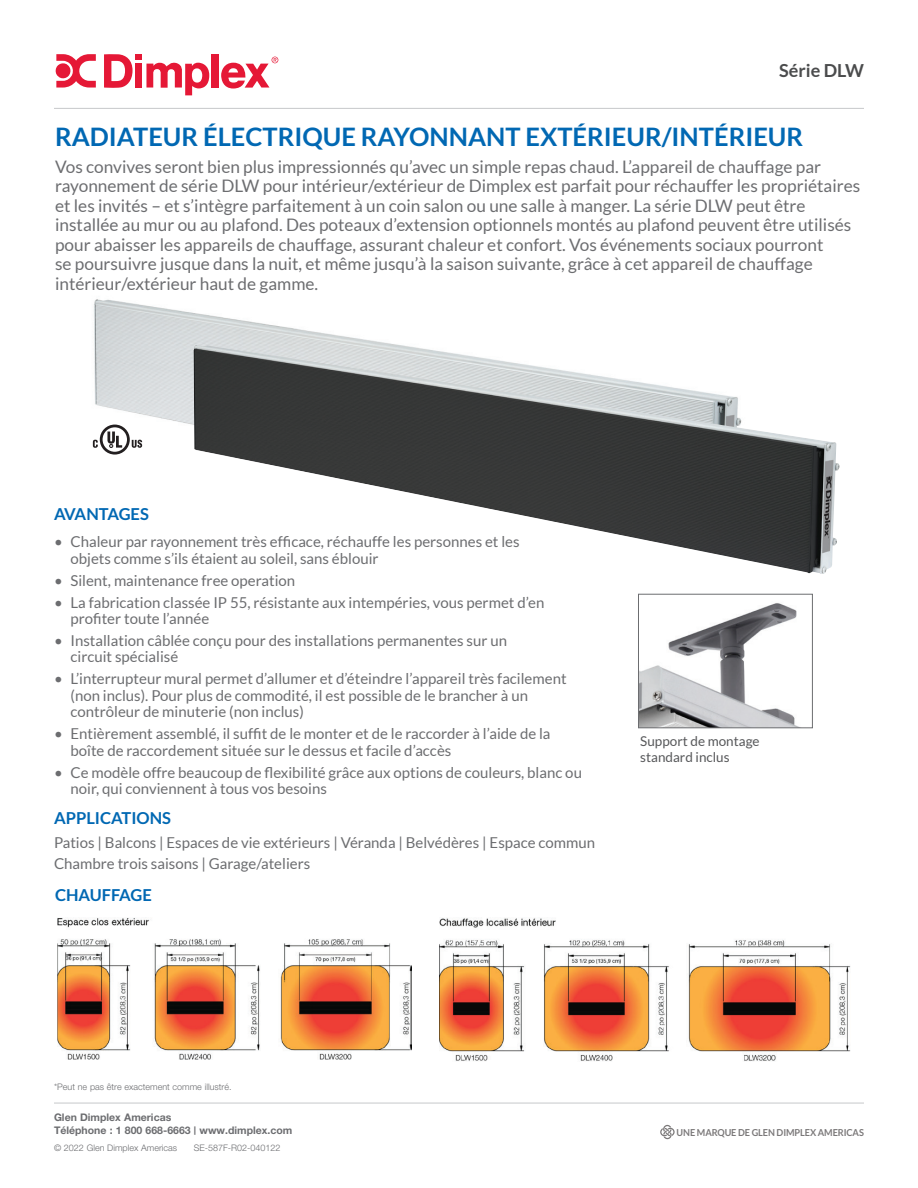
<style>
.page{position:relative;width:918px;height:1188px;background:#fff}
.page>*{position:absolute;margin:0;border:0;box-sizing:border-box;transform-origin:0 0}
.t1{font:700 25.5px "Lato";color:#0168b3}
.t2{font:700 18px "Lato";color:#4b4c4d}
.t3{font:17.25px/19.5px "Lato";color:#6c6d70}
.t4{font:700 16.5px "Lato";color:#0168b3}
.t5{font:15px/16.5px "Lato";color:#6c6d70}
.t6{font:13.5px/16.2px "Lato";color:#57585a}
.t7{font:700 10.5px/13.5px "Helvetica Neue LT Std";color:#6c6d70}
.t8{font:700 9.6px "Lato";letter-spacing:-.01em;color:#231f20;scale:.95 1}
.t9{font:300 9px "Helvetica Neue LT Std";color:#6c6d70}
.s1{font-size:8.4px}
</style>
<div class="page">
<img style="left:92px;top:299px;width:306px;height:154px">
<hr style="left:54px;top:108px;width:810px;height:1px;background:#c7c8ca">
<hr style="left:54px;top:1103px;width:810px;height:1px;background:#c7c8ca">
<svg style="left:104px;top:54px;width:105px;height:41px"></svg>
<div style="left:212px;top:54px;width:7px;height:34px;background:#e51836"></div>
<svg style="left:221px;top:57px;width:57px;height:32px"></svg>
<svg style="left:55px;top:54px;width:41px;height:34px"></svg>
<svg style="left:660px;top:1125px;width:15px;height:14px"></svg>
<img style="left:194px;top:345px;width:646px;height:229px">
<svg style="left:132px;top:440px;width:10px;height:8px"></svg>
<svg style="left:100px;top:425px;width:30px;height:30px"></svg>
<svg style="left:103px;top:427px;width:24px;height:25px"></svg>
<svg style="left:107px;top:432px;width:15px;height:16px"></svg>
<svg style="left:93px;top:440px;width:5px;height:8px"></svg>
<img style="left:57px;top:918px;width:354px;height:142px">
<img style="left:440px;top:918px;width:411px;height:143px">
<img style="left:640px;top:603px;width:157px;height:123px">
<div style="left:638px;top:594px;width:175px;height:134px;border:1px solid #6c6d70"></div>
<p class="t2" style="left:779px;top:60px;width:86px">Série DLW</p>
<h1 class="t1" style="left:55px;top:122px;width:750px">RADIATEUR ÉLECTRIQUE RAYONNANT EXTÉRIEUR/INTÉRIEUR</h1>
<p class="t3" style="left:55px;top:157px;width:807px">Vos convives seront bien plus impressionnés qu’avec un simple repas chaud. L’appareil de chauffage par rayonnement de série DLW pour intérieur/extérieur de Dimplex est parfait pour réchauffer les propriétaires et les invités – et s’intègre parfaitement à un coin salon ou une salle à manger. La série DLW peut être installée au mur ou au plafond. Des poteaux d’extension optionnels montés au plafond peuvent être utilisés pour abaisser les appareils de chauffage, assurant chaleur et confort. Vos événements sociaux pourront<br>se poursuivre jusque dans la nuit, et même jusqu’à la saison suivante, grâce à cet appareil de chauffage intérieur/extérieur haut de gamme.</p>
<p class="t4" style="left:54px;top:505px;width:96px">AVANTAGES</p>
<p class="t5" style="left:70px;top:533px;width:451px;text-indent:-16px">• Chaleur par rayonnement très efficace, réchauffe les personnes et les objets comme s’ils étaient au soleil, sans éblouir</p>
<p class="t5" style="left:54px;top:572px;width:243px">• Silent, maintenance free operation</p>
<p class="t5" style="left:70px;top:594px;width:475px;text-indent:-16px">• La fabrication classée IP 55, résistante aux intempéries, vous permet d’en profiter toute l’année</p>
<p class="t5" style="left:70px;top:632px;width:438px;text-indent:-16px">• Installation câblée conçu pour des installations permanentes sur un circuit spécialisé</p>
<p class="t5" style="left:70px;top:671px;width:498px;text-indent:-16px">• L’interrupteur mural permet d’allumer et d’éteindre l’appareil très facilement (non inclus). Pour plus de commodité, il est possible de le brancher à un contrôleur de minuterie (non inclus)</p>
<p class="t5" style="left:70px;top:725px;width:482px;text-indent:-16px">• Entièrement assemblé, il suffit de le monter et de le raccorder à l’aide de la boîte de raccordement située sur le dessus et facile d’accès</p>
<p class="t5" style="left:70px;top:764px;width:513px;text-indent:-16px">• Ce modèle offre beaucoup de flexibilité grâce aux options de couleurs, blanc ou noir, qui conviennent à tous vos besoins</p>
<p class="t4" style="left:54px;top:808px;width:119px">APPLICATIONS</p>
<p class="t5" style="left:54px;top:831px;width:543px;line-height:21.9px">Patios | Balcons | Espaces de vie extérieurs | Véranda | Belvédères | Espace commun<br>Chambre trois saisons | Garage/ateliers</p>
<p class="t4" style="left:55px;top:886px;width:98px">CHAUFFAGE</p>
<p class="t6" style="left:640px;top:733px;width:121px">Support de montage standard inclus</p>
<p class="t9" style="left:54px;top:1082px;width:179px">*Peut ne pas être exactement comme illustré.</p>
<p class="t7" style="left:54px;top:1110px;width:240px">Glen Dimplex Americas<br>Téléphone : 1 800 668-6663 <span class="s1">|</span> www.dimplex.com</p>
<p class="t9" style="left:54px;top:1142px;width:125px">© 2022 Glen Dimplex Americas</p>
<p class="t9" style="left:194px;top:1142px;width:88px">SE-587F-R02-040122</p>
<p class="t8" style="left:677px;top:1127px;width:199px">UNE MARQUE DE GLEN DIMPLEX AMERICAS</p>
</div>
